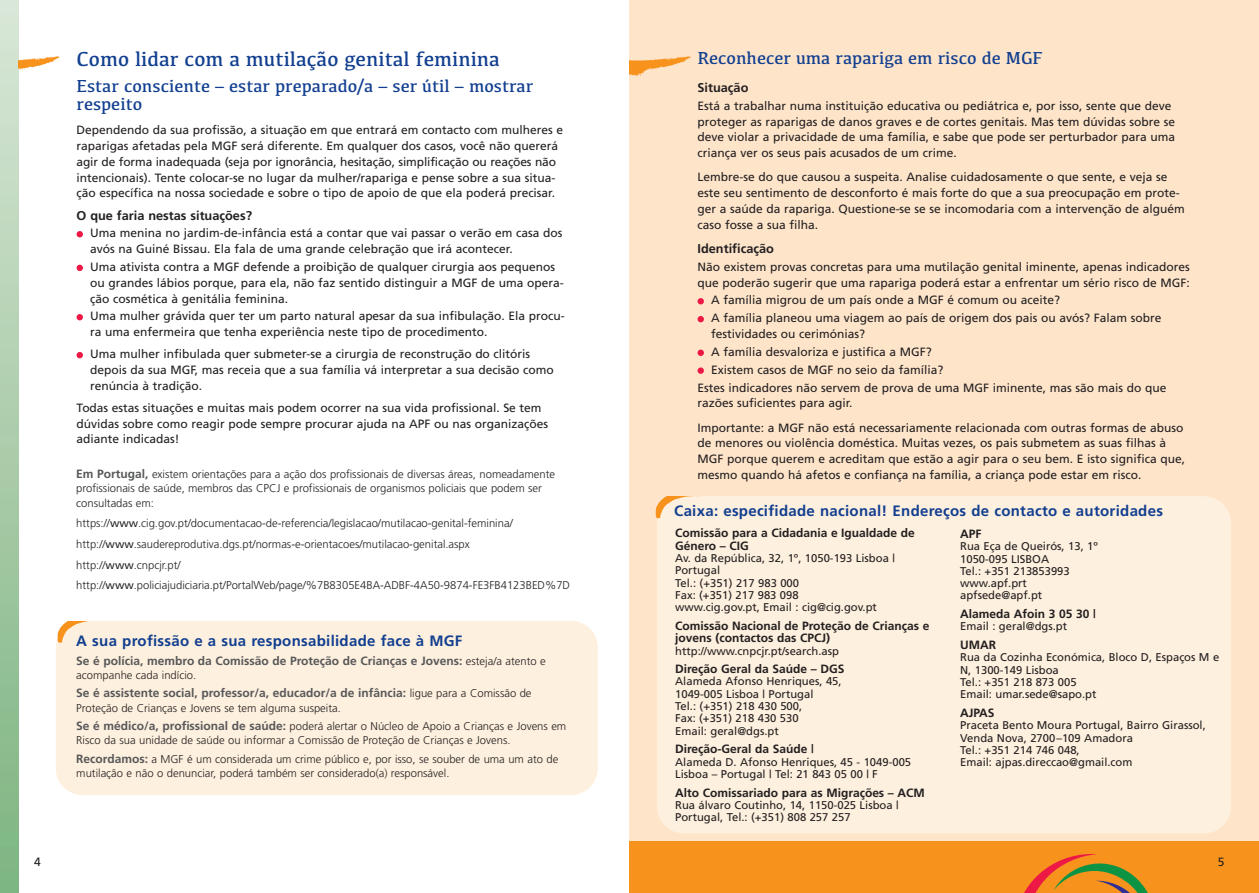
<style>
.page{position:relative;width:1259px;height:893px;background:#fff}
.page>*{position:absolute;margin:0;border:0;box-sizing:border-box;transform-origin:0 0}
.t1{font:21px "Kefa";color:#123f90}
.t2{font:18px/18px "Kefa";color:#123f90}
.t3{font:700 15px "Frutiger";letter-spacing:.02em;color:#123f90}
.t4{font:700 12.75px "Frutiger";color:#231f20}
.t5{font:12px/15.8px "Frutiger";color:#231f20}
.t6{font:700 12px/12.3px "Frutiger";color:#231f20}
.t7{font:700 12px "Frutiger";color:#57585a}
.t8{font:300 11.25px/20.7px "Frutiger";color:#231f20}
.t9{font:11.25px/12.3px "Frutiger";color:#231f20}
.s1{font-weight:700;font-size:12px;color:#57585a}
.s2{font-weight:400}
.s3{font-weight:300;font-size:11.25px;color:#231f20}
</style>
<div class="page">
<div style="left:629px;top:0;width:630px;height:893px;background:#fee5ca"></div>
<div style="left:629px;top:842px;width:630px;height:51px;background:#f7931d"></div>
<div style="left:0;top:0;width:19px;height:893px;background:linear-gradient(to bottom,#d9e6d6,#7db480)"></div>
<svg style="left:19px;top:55px;width:41px;height:15px"></svg>
<svg style="left:629px;top:56px;width:62px;height:20px"></svg>
<svg style="left:77px;top:231px;width:6px;height:6px"></svg>
<svg style="left:77px;top:265px;width:6px;height:6px"></svg>
<svg style="left:77px;top:314px;width:6px;height:6px"></svg>
<svg style="left:77px;top:352px;width:6px;height:6px"></svg>
<div style="left:56px;top:621px;width:542px;height:174px;background:#fef0de;border-radius:27px"></div>
<svg style="left:57px;top:621px;width:31px;height:22px"></svg>
<div style="left:697px;top:298px;width:7px;height:6px;background:#ed1845;border-radius:50%"></div>
<div style="left:697px;top:316px;width:7px;height:6px;background:#ed1845;border-radius:50%"></div>
<div style="left:697px;top:350px;width:7px;height:6px;background:#ed1845;border-radius:50%"></div>
<div style="left:697px;top:367px;width:7px;height:7px;background:#ed1845;border-radius:50%"></div>
<div style="left:657px;top:496px;width:574px;height:337px;background:#fef0de;border-radius:27px"></div>
<svg style="left:655px;top:497px;width:29px;height:21px"></svg>
<svg style="left:1024px;top:854px;width:124px;height:39px"></svg>
<h1 class="t1" style="left:77px;top:51px;width:425px">Como lidar com a mutilação genital feminina</h1>
<h2 class="t2" style="left:77px;top:79px;width:458px">Estar consciente – estar preparado/a – ser útil – mostrar respeito</h2>
<p class="t5" style="left:77px;top:123px;width:488px">Dependendo da sua profissão, a situação em que entrará em contacto com mulheres e raparigas afetadas pela MGF será diferente. Em qualquer dos casos, você não quererá agir de forma inadequada (seja por ignorância, hesitação, simplificação ou reações não intencionais). Tente colocar-se no lugar da mulher/rapariga e pense sobre a sua situa&shy;ção específica na nossa sociedade e sobre o tipo de apoio de que ela poderá precisar.</p>
<p class="t4" style="left:77px;top:210px;width:177px">O que faria nestas situações?</p>
<p class="t5" style="left:90px;top:226px;width:474px">Uma menina no jardim-de-infância está a contar que vai passar o verão em casa dos avós na Guiné Bissau. Ela fala de uma grande celebração que irá acontecer.</p>
<p class="t5" style="left:90px;top:260px;width:475px">Uma ativista contra a MGF defende a proibição de qualquer cirurgia aos pequenos ou grandes lábios porque, para ela, não faz sentido distinguir a MGF de uma opera&shy;ção cosmética à genitália feminina.</p>
<p class="t5" style="left:90px;top:309px;width:476px">Uma mulher grávida quer ter um parto natural apesar da sua infibulação. Ela procu&shy;ra uma enfermeira que tenha experiência neste tipo de procedimento.</p>
<p class="t5" style="left:90px;top:347px;width:465px">Uma mulher infibulada quer submeter-se a cirurgia de reconstrução do clitóris depois da sua MGF, mas receia que a sua família vá interpretar a sua decisão como renúncia à tradição.</p>
<p class="t5" style="left:77px;top:401px;width:473px">Todas estas situações e muitas mais podem ocorrer na sua vida profissional. Se tem dúvidas sobre como reagir pode sempre procurar ajuda na APF ou nas organizações adiante indicadas!</p>
<p class="t8" style="left:76px;top:468px;width:480px;line-height:14.2px"><span class="s1">Em Portugal,</span> existem orientações para a ação dos profissionais de diversas áreas, nomeadamente profissionais de saúde, membros das CPCJ e profissionais de organismos policiais que podem ser consultadas em:</p>
<p class="t8" style="left:76px;top:514px;width:495px">https://<span class="s2">www</span>.cig.gov.pt/documentacao-de-referencia/legislacao/mutilacao-genital-feminina/ http://<span class="s2">www</span>.saudereprodutiva.dgs.pt/normas-e-orientacoes/mutilacao-genital.aspx http://<span class="s2">www</span>.cnpcjr.pt/ http://<span class="s2">www</span>.policiajudiciaria.pt/PortalWeb/page/%7B8305E4BA-ADBF-4A50-9874-FE3FB4123BED%7D</p>
<p class="t3" style="left:76px;top:635px;width:388px">A sua profissão e a sua responsabilidade face à MGF</p>
<p class="t7" style="left:76px;top:656px;width:471px">Se é polícia, membro da Comissão de Proteção de Crianças e Jovens: <span class="s3">esteja/a atento e</span></p>
<p class="t8" style="left:76px;top:665px;width:121px">acompanhe cada indício.</p>
<p class="t7" style="left:76px;top:688px;width:457px">Se é assistente social, professor/a, educador/a de infância: <span class="s3">ligue para a Comissão de</span></p>
<p class="t8" style="left:76px;top:699px;width:491px;line-height:18.5px">Proteção de Crianças e Jovens se tem alguma suspeita.<br><span class="s1">Se é médico/a, profissional de saúde:</span> poderá alertar o Núcleo de Apoio a Crianças e Jovens em</p>
<p class="t8" style="left:76px;top:732px;width:483px;line-height:18.5px">Risco da sua unidade de saúde ou informar a Comissão de Proteção de Crianças e Jovens.<br><span class="s1">Recordamos:</span> a MGF é um considerada um crime público e, por isso, se souber de uma um ato de</p>
<p class="t8" style="left:76px;top:764px;width:375px">mutilação e não o denunciar, poderá também ser considerado(a) responsável.</p>
<h2 class="t2" style="left:697px;top:50px;width:346px">Reconhecer uma rapariga em risco de MGF</h2>
<p class="t4" style="left:697px;top:82px;width:52px">Situação</p>
<p class="t5" style="left:697px;top:99px;width:479px">Está a trabalhar numa instituição educativa ou pediátrica e, por isso, sente que deve proteger as raparigas de danos graves e de cortes genitais. Mas tem dúvidas sobre se deve violar a privacidade de uma família, e sabe que pode ser perturbador para uma criança ver os seus pais acusados de um crime.</p>
<p class="t5" style="left:697px;top:170px;width:488px">Lembre-se do que causou a suspeita. Analise cuidadosamente o que sente, e veja se este seu sentimento de desconforto é mais forte do que a sua preocupação em prote&shy;ger a saúde da rapariga. Questione-se se se incomodaria com a intervenção de alguém caso fosse a sua filha.</p>
<p class="t4" style="left:697px;top:243px;width:78px">Identificação</p>
<p class="t5" style="left:697px;top:260px;width:494px">Não existem provas concretas para uma mutilação genital iminente, apenas indicadores que poderão sugerir que uma rapariga poderá estar a enfrentar um sério risco de MGF:</p>
<p class="t5" style="left:711px;top:292px;width:452px;line-height:17.9px">A família migrou de um país onde a MGF é comum ou aceite?<br>A família planeou uma viagem ao país de origem dos pais ou avós? Falam sobre</p>
<p class="t5" style="left:711px;top:327px;width:155px">festividades ou cerimónias?</p>
<p class="t5" style="left:711px;top:345px;width:222px">A família desvaloriza e justifica a MGF?</p>
<p class="t5" style="left:711px;top:363px;width:234px">Existem casos de MGF no seio da família?</p>
<p class="t5" style="left:697px;top:381px;width:470px">Estes indicadores não servem de prova de uma MGF iminente, mas são mais do que</p>
<p class="t5" style="left:697px;top:392px;width:487px;line-height:24.3px">razões suficientes para agir.<br>Importante: a MGF não está necessariamente relacionada com outras formas de abuso</p>
<p class="t5" style="left:697px;top:436px;width:489px">de menores ou violência doméstica. Muitas vezes, os pais submetem as suas filhas à<br>MGF porque querem e acreditam que estão a agir para o seu bem. E isto significa que, mesmo quando há afetos e confiança na família, a criança pode estar em risco.</p>
<p class="t3" style="left:674px;top:505px;width:490px">Caixa: especifidade nacional! Endereços de contacto e autoridades</p>
<p class="t6" style="left:675px;top:528px;width:241px">Comissão para a Cidadania e Igualdade de<br>Género – CIG</p>
<p class="t9" style="left:675px;top:553px;width:221px">Av. da República, 32, 1º, 1050-193 Lisboa |<br>Portugal<br>Tel.: (+351) 217 983 000<br>Fax: (+351) 217 983 098<br>www.cig.gov.pt, Email : cig@cig.gov.pt</p>
<p class="t6" style="left:675px;top:620px;width:256px">Comissão Nacional de Proteção de Crianças e jovens (contactos das CPCJ)</p>
<p class="t9" style="left:675px;top:645px;width:165px">http://www.cnpcjr.pt/search.asp</p>
<p class="t6" style="left:675px;top:664px;width:171px">Direção Geral da Saúde – DGS</p>
<p class="t9" style="left:675px;top:676px;width:168px">Alameda Afonso Henriques, 45,<br>1049-005 Lisboa | Portugal<br>Tel.: (+351) 218 430 500,<br>Fax: (+351) 218 430 530<br>Email: geral@dgs.pt</p>
<p class="t6" style="left:675px;top:744px;width:140px">Direção-Geral da Saúde |</p>
<p class="t9" style="left:675px;top:756px;width:237px">Alameda D. Afonso Henriques, 45 - 1049-005<br>Lisboa – Portugal | Tel: 21 843 05 00 | F</p>
<p class="t6" style="left:675px;top:787px;width:251px">Alto Comissariado para as Migrações – ACM</p>
<p class="t9" style="left:675px;top:800px;width:225px">Rua álvaro Coutinho, 14, 1150-025 Lisboa |<br>Portugal, Tel.: (+351) 808 257 257</p>
<p class="t6" style="left:960px;top:529px;width:23px">APF</p>
<p class="t9" style="left:960px;top:541px;width:139px">Rua Eça de Queirós, 13, 1º<br>1050-095 LISBOA<br>Tel.: +351 213853993 www.apf.prt apfsede@apf.pt</p>
<p class="t6" style="left:960px;top:609px;width:137px">Alameda Afoin 3 05 30 |</p>
<p class="t9" style="left:960px;top:621px;width:108px">Email : geral@dgs.pt</p>
<p class="t6" style="left:960px;top:640px;width:37px">UMAR</p>
<p class="t9" style="left:960px;top:652px;width:261px">Rua da Cozinha Económica, Bloco D, Espaços M e<br>N, 1300-149 Lisboa<br>Tel.: +351 218 873 005<br>Email: umar.sede@sapo.pt</p>
<p class="t6" style="left:960px;top:708px;width:36px">AJPAS</p>
<p class="t9" style="left:960px;top:720px;width:247px">Praceta Bento Moura Portugal, Bairro Girassol, Venda Nova, 2700–109 Amadora<br>Tel.: +351 214 746 048,<br>Email: ajpas.direccao@gmail.com</p>
<p class="t5" style="left:34px;top:854px;width:8px">4</p>
<p class="t5" style="left:1217px;top:854px;width:8px">5</p>
</div>
